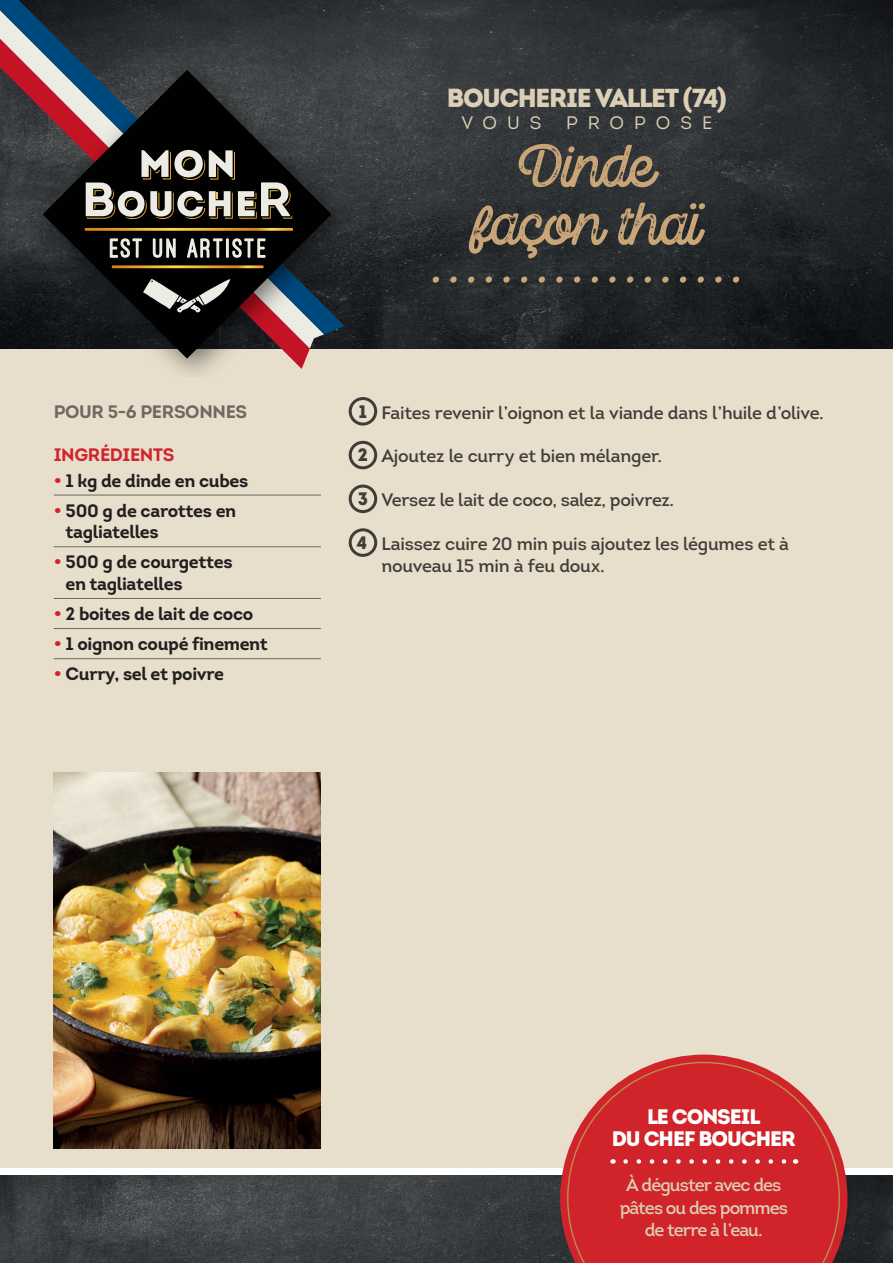
<style>
.page{position:relative;width:893px;height:1263px;background:#fff}
.page>*{position:absolute;margin:0;border:0;box-sizing:border-box;transform-origin:0 0}
.t1{font:86.85px "Camper Print Script 2";color:#c9a577}
.t2{font:26.1px "Intro Black Caps";letter-spacing:-.05em;color:#ddcfb5}
.t3{font:21px/22.5px "Intro Black Caps";letter-spacing:-.05em;color:#fff;text-align:center}
.t4{font:18px/22.5px "Intro";letter-spacing:-.015em;color:#413c38}
.t5{font:700 18px/21.6px "Intro";letter-spacing:-.02em;color:#231f20}
.t6{font:18px/22.5px "Intro";letter-spacing:-.055em;color:#ddcfb5;text-align:center}
.t7{font:700 18px "Intro";letter-spacing:-.02em;color:#706861}
.t8{font:18px "Intro";letter-spacing:.55em;color:#ddcfb5}
.t9{font:700 18px "Intro";letter-spacing:-.02em;color:#d1232a}
.s1{color:#d1232a}
.s2{font-style:inherit}
</style>
<div class="page">
<div style="left:0;top:349px;width:893px;height:818px;background:#e7decb"></div>
<img style="left:344px;top:0;width:549px;height:349px">
<img style="left:0;top:1176px;width:893px;height:87px">
<div style="left:349px;top:397px;width:28px;height:29px;border:3px solid #413c38;border-radius:50%"></div>
<div style="left:349px;top:441px;width:28px;height:28px;border:3px solid #413c38;border-radius:50%"></div>
<div style="left:349px;top:485px;width:28px;height:28px;border:3px solid #413c38;border-radius:50%"></div>
<div style="left:349px;top:528px;width:28px;height:29px;border:3px solid #413c38;border-radius:50%"></div>
<hr style="left:54px;top:495px;width:267px;height:1px;background:#706861">
<hr style="left:54px;top:546px;width:267px;height:1px;background:#706861">
<hr style="left:54px;top:598px;width:267px;height:1px;background:#706861">
<hr style="left:54px;top:628px;width:267px;height:1px;background:#706861">
<hr style="left:54px;top:658px;width:267px;height:1px;background:#706861">
<img style="left:54px;top:773px;width:267px;height:376px">
<svg style="left:0;top:0;width:344px;height:334px;background:#303439"></svg>
<img style="left:17px;top:44px;width:353px;height:330px">
<svg style="left:43px;top:70px;width:288px;height:289px;background:#343033"></svg>
<svg style="left:86px;top:150px;width:206px;height:69px;background:#57534c"></svg>
<svg style="left:110px;top:238px;width:32px;height:20px"></svg>
<svg style="left:153px;top:238px;width:23px;height:20px"></svg>
<svg style="left:187px;top:238px;width:36px;height:20px"></svg>
<hr style="left:226px;top:238px;width:3px;height:20px;background:#ecece4">
<svg style="left:232px;top:238px;width:34px;height:20px"></svg>
<svg style="left:85px;top:228px;width:208px;height:3px"></svg>
<svg style="left:112px;top:265px;width:152px;height:3px"></svg>
<svg style="left:143px;top:279px;width:87px;height:34px;background:#50504d"></svg>
<svg style="left:560px;top:1054px;width:287px;height:209px"></svg>
<svg style="left:567px;top:1062px;width:273px;height:201px;background:#d2383b"></svg>
<svg style="left:626px;top:1159px;width:163px;height:5px"></svg>
<p class="t7" style="left:54px;top:400px;width:195px">POUR 5-6 PERSONNES</p>
<p class="t9" style="left:54px;top:443px;width:122px">INGRÉDIENTS</p>
<p class="t5" style="left:54px;top:469px;width:196px"><span class="s1">•</span> 1 kg de dinde en cubes</p>
<p class="t5" style="left:66px;top:499px;width:172px;text-indent:-12px"><span class="s1">•</span> 500 g de carottes en tagliatelles</p>
<p class="t5" style="left:66px;top:551px;width:169px;text-indent:-12px"><span class="s1">•</span> 500 g de courgettes en tagliatelles</p>
<p class="t5" style="left:54px;top:603px;width:201px"><span class="s1">•</span> 2 boites de lait de coco</p>
<p class="t5" style="left:54px;top:633px;width:216px"><span class="s1">•</span> 1 oignon coupé finement</p>
<p class="t5" style="left:54px;top:663px;width:172px"><span class="s1">•</span> Curry, sel et poivre</p>
<h2 class="t2" style="left:447px;top:80px;width:281px">BOUCHERIE VALLET (74)</h2>
<p class="t8" style="left:461px;top:112px;width:82px">VOUS</p>
<p class="t8" style="left:566px;top:112px;width:148px">PROPOSE</p>
<h1 class="t1" style="left:519px;top:121px;width:137px">Dinde</h1>
<h1 class="t1" style="left:473px;top:179px;width:229px">façon thaï</h1>
<h1 class="t1" style="left:429px;top:216px;width:316px">..................</h1>
<p class="t4" style="left:359px;top:401px;width:466px"><span class="s2">1</span> Faites revenir l’oignon et la viande dans l’huile d’olive.</p>
<p class="t4" style="left:358px;top:445px;width:306px"><span class="s2">2</span> Ajoutez le curry et bien mélanger.</p>
<p class="t4" style="left:358px;top:489px;width:318px"><span class="s2">3</span> Versez le lait de coco, salez, poivrez.</p>
<p class="t4" style="left:381px;top:532px;width:409px;text-indent:-25px"><span class="s2">4</span> Laissez cuire 20 min puis ajoutez les légumes et à nouveau 15 min à feu doux.</p>
<p class="t3" style="left:612px;top:1105px;width:186px">LE CONSEIL<br>DU CHEF BOUCHER</p>
<p class="t6" style="left:620px;top:1174px;width:170px">À déguster avec des pâtes ou des pommes de terre à l’eau.</p>
</div>
